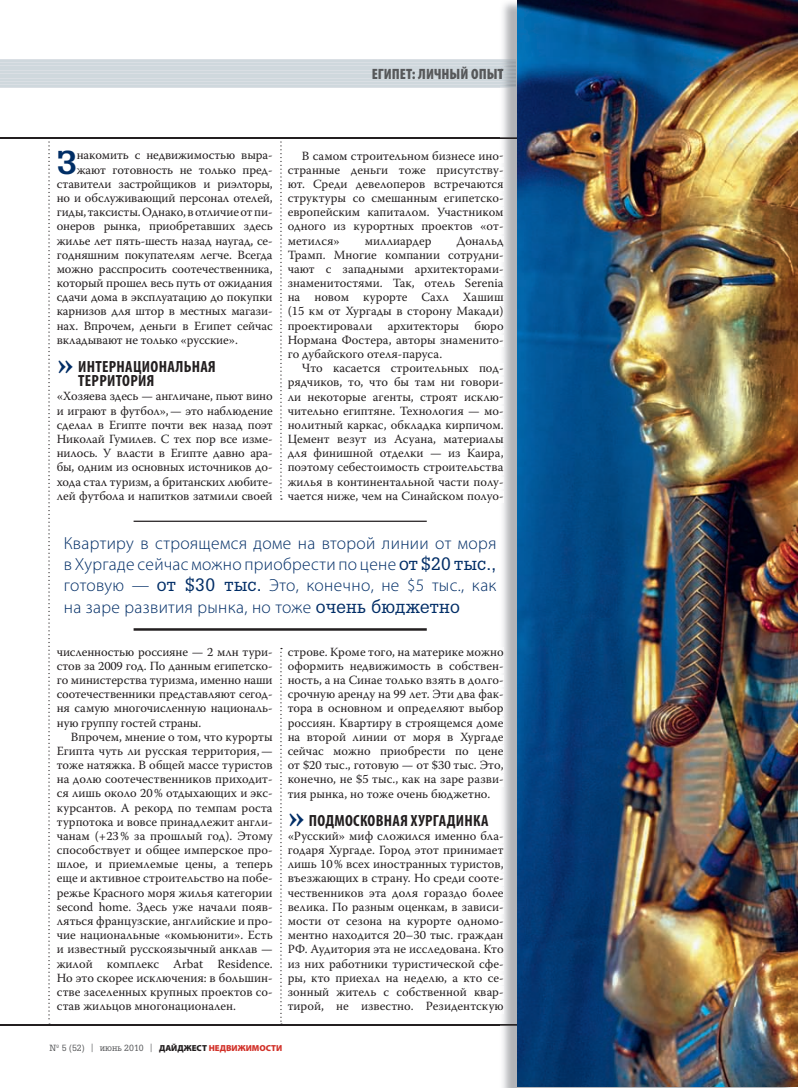
<style>
.page{position:relative;width:798px;height:1088px;background:#fff}
.page>*{position:absolute;margin:0;border:0;box-sizing:border-box;transform-origin:0 0}
.t1{font:700 32.25px "AG Gloria C";color:#002e66}
.t2{font:300 17.5px/21.2px "Myriad Pro";letter-spacing:.02em;color:#002d66;text-align:justify}
.t3{font:700 condensed 16.25px/14.1px "Myriad Pro";letter-spacing:.02em;color:#231f20}
.t4{font:900 condensed 15px "Myriad Pro";color:#57585a}
.t5{font:12.5px/14.1px "Warnock Pro";letter-spacing:-.01em;color:#231f20;text-align:justify}
.t6{font:8.75px "AG Gloria C";color:#57585a}
.s1{font-family:"Warnock Pro";font-stretch:normal;font-size:32.5px;color:#002d66}
.s2{font-family:"AG Gloria C";font-weight:400}
.s3{font-family:"Warnock Pro"}
.s4{font-family:"Myriad Pro";font-weight:900;color:#231f20}
.s5{font-family:"Myriad Pro";font-weight:900;color:#d2322a}
</style>
<div class="page">
<div style="left:0;top:59px;width:797px;height:29px;background:#cfd8dd"></div>
<hr style="left:0;top:138px;width:797px;height:1px;background:#231f20">
<hr style="left:0;top:1024px;width:797px;height:1px;background:#231f20">
<svg style="left:48px;top:141px;width:2px;height:883px"></svg>
<svg style="left:280px;top:141px;width:2px;height:359px"></svg>
<svg style="left:280px;top:648px;width:2px;height:376px"></svg>
<img style="left:500px;top:139px;width:294px;height:949px">
<img style="left:500px;top:59px;width:16px;height:29px">
<img style="left:500px;top:61px;width:16px;height:3px">
<img style="left:500px;top:66px;width:16px;height:1px">
<img style="left:503px;top:69px;width:13px;height:6px">
<img style="left:503px;top:77px;width:13px;height:1px">
<img style="left:500px;top:80px;width:16px;height:6px">
<svg style="left:500px;top:67px;width:3px;height:12px"></svg>
<img style="left:516px;top:59px;width:1px;height:29px">
<img style="left:500px;top:1024px;width:17px;height:1px">
<svg style="left:500px;top:150px;width:3px;height:12px"></svg>
<svg style="left:500px;top:168px;width:3px;height:51px"></svg>
<svg style="left:500px;top:225px;width:3px;height:122px"></svg>
<svg style="left:500px;top:364px;width:3px;height:25px"></svg>
<svg style="left:500px;top:395px;width:3px;height:108px"></svg>
<svg style="left:500px;top:647px;width:3px;height:139px"></svg>
<svg style="left:500px;top:831px;width:3px;height:82px"></svg>
<svg style="left:500px;top:919px;width:3px;height:51px"></svg>
<svg style="left:500px;top:976px;width:3px;height:37px"></svg>
<img style="left:517px;top:0;width:280px;height:1086px">
<hr style="left:133px;top:521px;width:293px;height:1px;background:#231f20">
<hr style="left:133px;top:628px;width:293px;height:3px;background:#231f20">
<p class="t4" style="left:371px;top:69px;width:133px">ЕГИПЕТ: ЛИЧНЫЙ ОПЫТ</p>
<h1 class="t1" style="left:57px;top:150px;width:22px">З</h1>
<p class="t5" style="left:77px;top:149px;width:197px">накомить с недвижимостью выра-</p>
<p class="t5" style="left:77px;top:163px;width:197px">жают готовность не только пред-</p>
<p class="t5" style="left:57px;top:178px;width:217px">ставители застройщиков и риэлторы,</p>
<p class="t5" style="left:57px;top:192px;width:217px">но и обслуживающий персонал отелей,</p>
<p class="t5" style="left:57px;top:206px;width:217px">гиды, таксисты. Однако, в отличие от пи-</p>
<p class="t5" style="left:57px;top:220px;width:217px">онеров рынка, приобретавших здесь</p>
<p class="t5" style="left:57px;top:234px;width:217px">жилье лет пять-шесть назад наугад, се-</p>
<p class="t5" style="left:57px;top:248px;width:217px">годняшним покупателям легче. Всегда</p>
<p class="t5" style="left:57px;top:263px;width:217px">можно расспросить соотечественника,</p>
<p class="t5" style="left:57px;top:277px;width:217px">который прошел весь путь от ожидания</p>
<p class="t5" style="left:57px;top:291px;width:217px">сдачи дома в эксплуатацию до покупки</p>
<p class="t5" style="left:57px;top:305px;width:217px">карнизов для штор в местных магази-</p>
<p class="t5" style="left:57px;top:319px;width:217px">нах. Впрочем, деньги в Египет сейчас</p>
<p class="t5" style="left:57px;top:333px;width:182px">вкладывают не только «русские».</p>
<h3 class="t3" style="left:78px;top:361px;width:139px;text-indent:-21px"><span class="s1">»</span> ИНТЕРНАЦИОНАЛЬНАЯ<br>ТЕРРИТОРИЯ</h3>
<p class="t5" style="left:57px;top:390px;width:217px">«Хозяева здесь — англичане, пьют вино и играют в футбол», — это наблюдение сделал в Египте почти век назад поэт Николай Гумилев. С тех пор все изме&shy;нилось. У власти в Египте давно ара&shy;бы, одним из основных источников до&shy;хода стал туризм, а британских любите&shy;лей футбола и напитков затмили своей</p>
<p class="t5" style="left:287px;top:149px;width:217px;text-indent:14px">В самом строительном бизнесе ино&shy;странные деньги тоже присутству&shy;ют. Среди девелоперов встречаются структуры со смешанным египетско&shy;европейским капиталом. Участником одного из курортных проектов «от&shy;метился»</p>
<p class="t5" style="left:287px;top:234px;width:217px;text-indent:169px">Дональд Трамп. Многие компании сотрудни&shy;чают с западными архитекторами&shy;знаменитостями. Так, отель Serenia на новом курорте Сахл Хашиш (15 км от Хургады в сторону Макади) проектировали архитекторы бюро Нормана Фостера, авторы знаменито&shy;го дубайского отеля-паруса.</p>
<p class="t5" style="left:287px;top:362px;width:217px;text-indent:14px">Что касается строительных под&shy;рядчиков, то, что бы там ни говори&shy;ли некоторые агенты, строят исклю&shy;чительно египтяне. Технология — мо&shy;нолитный каркас, обкладка кирпичом.<br>Цемент везут из Асуана, материалы для финишной отделки — из Каира, поэтому себестоимость строительства жилья в континентальной части полу&shy;чается ниже, чем на Синайском полуо-</p>
<p class="t5" style="left:364px;top:234px;width:68px">миллиардер</p>
<h2 class="t2" style="left:64px;top:534px;width:434px">Квартиру в строящемся доме на второй линии от моря в Хургаде сейчас можно приобрести по цене <span class="s2">от $20 тыс., </span>готовую — <span class="s2">от $30 тыс.</span> Это, конечно, не $5 тыс., как на заре развития рынка, но тоже <span class="s2">очень бюджетно</span></h2>
<p class="t5" style="left:57px;top:645px;width:217px">численностью россияне — 2 млн тури&shy;стов за 2009 год. По данным египетско&shy;го министерства туризма, именно наши соотечественники представляют сегод&shy;ня самую многочисленную националь&shy;ную группу гостей страны.</p>
<p class="t5" style="left:57px;top:730px;width:217px;text-indent:14px">Впрочем, мнение о том, что курорты Египта чуть ли русская территория, — тоже натяжка. В общей массе туристов на долю соотечественников приходит&shy;ся лишь около 20 % отдыхающих и экс&shy;курсантов. А рекорд по темпам роста турпотока и вовсе принадлежит англи&shy;чанам (+23 % за прошлый год). Этому способствует и общее имперское про&shy;шлое, и приемлемые цены, а теперь еще и активное строительство на побе&shy;режье Красного моря жилья категории second home. Здесь уже начали появ&shy;ляться французские, английские и про&shy;чие национальные «комьюнити». Есть и известный русскоязычный анклав — жилой комплекс Arbat Residence.<br>Но это скорее исключения: в большин&shy;стве заселенных крупных проектов со&shy;став жильцов многонационален.</p>
<p class="t5" style="left:287px;top:645px;width:217px">строве. Кроме того, на материке можно оформить недвижимость в собствен&shy;ность, а на Синае только взять в долго&shy;срочную аренду на 99 лет. Эти два фак&shy;тора в основном и определяют выбор россиян. Квартиру в строящемся доме на второй линии от моря в Хургаде сейчас можно приобрести по цене от $20 тыс., готовую — от $30 тыс. Это, конечно, не $5 тыс., как на заре разви&shy;тия рынка, но тоже очень бюджетно.</p>
<h3 class="t3" style="left:288px;top:815px;width:202px"><span class="s1">»</span> ПОДМОСКОВНАЯ ХУРГАДИНКА</h3>
<p class="t5" style="left:287px;top:830px;width:217px">«Русский» миф сложился именно бла&shy;годаря Хургаде. Город этот принимает лишь 10 % всех иностранных туристов, въезжающих в страну. Но среди сооте&shy;чественников эта доля гораздо более велика. По разным оценкам, в зависи&shy;мости от сезона на курорте одномо&shy;ментно находится 20–30 тыс. граждан РФ. Аудитория эта не исследована. Кто из них работники туристической сфе&shy;ры, кто приехал на неделю, а кто се&shy;зонный житель с собственной квар&shy;тирой, не известно. Резидентскую</p>
<p class="t6" style="left:50px;top:1044px;width:234px">№ 5 (52) <span class="s3">|</span> июнь 2010 <span class="s3">|</span> <span class="s4">ДАЙДЖЕСТ</span> <span class="s5">НЕДВИЖИМОСТИ</span></p>
</div>
